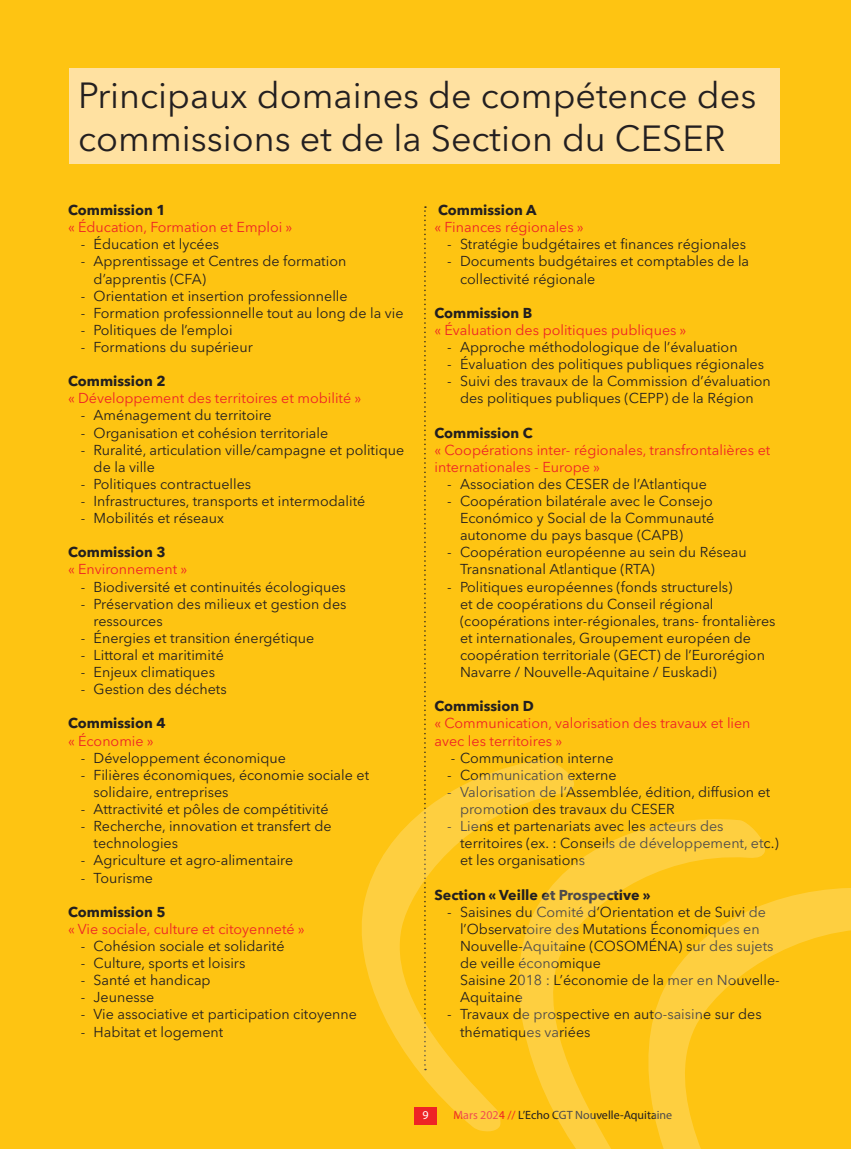
<style>
.page{position:relative;width:851px;height:1149px;background:#fff}
.page>*{position:absolute;margin:0;border:0;box-sizing:border-box;transform-origin:0 0}
.t1{font:36px/43.2px "Avenir Next Cyr";color:#231f20}
.t2{font:14.25px/17.1px "Avenir Next Cyr";color:#231f20}
.t3{font:14.25px/17.1px "Avenir Next Cyr";color:#ee2325}
.t4{font:700 14.25px "Avenir Next Cyr";color:#231f20}
.t5{font:12px "Myriad Pro";color:#231f20}
.t6{font:12px "Myriad Pro";color:#fff}
.s1{color:#ee2325}
</style>
<div class="page">
<div style="left:0;top:0;width:850px;height:1148px;background:#fec412"></div>
<div style="left:70px;top:68px;width:710px;height:96px;background:#ffe1a1"></div>
<svg style="left:424px;top:206px;width:2px;height:552px"></svg>
<svg style="left:767px;top:888px;width:83px;height:71px;fill:#fecf40"></svg>
<svg style="left:565px;top:819px;width:202px;height:329px"></svg>
<svg style="left:362px;top:759px;width:213px;height:373px"></svg>
<p class="t1" style="left:78px;top:74px;width:679px">Principaux domaines de compétence des commissions et de la Section du CESER</p>
<p class="t4" style="left:68px;top:201px;width:99px">Commission 1</p>
<p class="t3" style="left:68px;top:218px;width:226px">« Éducation, Formation et Emploi »</p>
<p class="t2" style="left:81px;top:236px;width:140px">- Éducation et lycées</p>
<p class="t2" style="left:94px;top:253px;width:254px;text-indent:-13px">- Apprentissage et Centres de formation d’apprentis (CFA)</p>
<p class="t2" style="left:81px;top:287px;width:268px">- Orientation et insertion professionnelle</p>
<p class="t2" style="left:81px;top:304px;width:324px">- Formation professionnelle tout au long de la vie</p>
<p class="t2" style="left:81px;top:321px;width:153px">- Politiques de l’emploi</p>
<p class="t2" style="left:81px;top:338px;width:173px">- Formations du supérieur</p>
<p class="t4" style="left:68px;top:372px;width:99px">Commission 2</p>
<p class="t3" style="left:68px;top:389px;width:294px">« Développement des territoires et mobilité »</p>
<p class="t2" style="left:81px;top:407px;width:192px">- Aménagement du territoire</p>
<p class="t2" style="left:81px;top:424px;width:249px">- Organisation et cohésion territoriale</p>
<p class="t2" style="left:94px;top:441px;width:312px;text-indent:-13px">- Ruralité, articulation ville/campagne et politique de la ville</p>
<p class="t2" style="left:81px;top:475px;width:172px">- Politiques contractuelles</p>
<p class="t2" style="left:81px;top:492px;width:286px">- Infrastructures, transports et intermodalité</p>
<p class="t2" style="left:81px;top:509px;width:145px">- Mobilités et réseaux</p>
<p class="t4" style="left:68px;top:543px;width:99px">Commission 3</p>
<p class="t3" style="left:68px;top:560px;width:121px">« Environnement »</p>
<p class="t2" style="left:81px;top:578px;width:266px">- Biodiversité et continuités écologiques</p>
<p class="t2" style="left:94px;top:595px;width:254px;text-indent:-13px">- Préservation des milieux et gestion des ressources</p>
<p class="t2" style="left:81px;top:629px;width:235px">- Énergies et transition énergétique</p>
<p class="t2" style="left:81px;top:646px;width:144px">- Littoral et maritimité</p>
<p class="t2" style="left:81px;top:663px;width:136px">- Enjeux climatiques</p>
<p class="t2" style="left:81px;top:680px;width:147px">- Gestion des déchets</p>
<p class="t4" style="left:68px;top:714px;width:99px">Commission 4</p>
<p class="t3" style="left:68px;top:731px;width:87px">« Économie »</p>
<p class="t2" style="left:81px;top:749px;width:207px">- Développement économique</p>
<p class="t2" style="left:94px;top:766px;width:277px;text-indent:-13px">- Filières économiques, économie sociale et solidaire, entreprises</p>
<p class="t2" style="left:81px;top:800px;width:249px">- Attractivité et pôles de compétitivité</p>
<p class="t2" style="left:94px;top:817px;width:239px;text-indent:-13px">- Recherche, innovation et transfert de technologies</p>
<p class="t2" style="left:81px;top:851px;width:214px">- Agriculture et agro-alimentaire</p>
<p class="t2" style="left:81px;top:868px;width:74px">- Tourisme</p>
<p class="t4" style="left:68px;top:902px;width:99px">Commission 5</p>
<p class="t3" style="left:68px;top:920px;width:238px">« Vie sociale, culture et citoyenneté »</p>
<p class="t2" style="left:81px;top:937px;width:205px">- Cohésion sociale et solidarité</p>
<p class="t2" style="left:81px;top:954px;width:166px">- Culture, sports et loisirs</p>
<p class="t2" style="left:81px;top:971px;width:131px">- Santé et handicap</p>
<p class="t2" style="left:81px;top:988px;width:75px">- Jeunesse</p>
<p class="t2" style="left:81px;top:1005px;width:278px">- Vie associative et participation citoyenne</p>
<p class="t2" style="left:81px;top:1022px;width:144px">- Habitat et logement</p>
<p class="t4" style="left:438px;top:201px;width:100px">Commission A</p>
<p class="t3" style="left:434px;top:218px;width:151px">« Finances régionales »</p>
<p class="t2" style="left:447px;top:236px;width:300px">- Stratégie budgétaires et finances régionales</p>
<p class="t2" style="left:460px;top:253px;width:291px;text-indent:-13px">- Documents budgétaires et comptables de la collectivité régionale</p>
<p class="t4" style="left:434px;top:304px;width:99px">Commission B</p>
<p class="t3" style="left:434px;top:321px;width:253px">« Évaluation des politiques publiques »</p>
<p class="t2" style="left:447px;top:338px;width:292px">- Approche méthodologique de l’évaluation</p>
<p class="t2" style="left:447px;top:355px;width:318px">- Évaluation des politiques publiques régionales</p>
<p class="t2" style="left:447px;top:372px;width:325px;text-align:center">- Suivi des travaux de la Commission d’évaluation des politiques publiques (CEPP) de la Région</p>
<p class="t4" style="left:434px;top:423px;width:100px">Commission C</p>
<p class="t3" style="left:434px;top:441px;width:337px">« Coopérations inter- régionales, transfrontalières et internationales - Europe »</p>
<p class="t2" style="left:447px;top:475px;width:261px">- Association des CESER de l’Atlantique</p>
<p class="t2" style="left:460px;top:492px;width:256px;text-align:justify;text-indent:-13px">- Coopération bilatérale avec le Consejo Económico y Social de la Communauté autonome du pays basque (CAPB)</p>
<p class="t2" style="left:460px;top:543px;width:288px;text-indent:-13px">- Coopération européenne au sein du Réseau<br>Transnational Atlantique (RTA)</p>
<p class="t2" style="left:460px;top:578px;width:317px;text-indent:-13px">- Politiques européennes (fonds structurels)<br>et de coopérations du Conseil régional (coopérations inter-régionales, trans- frontalières et internationales, Groupement européen de coopération territoriale (GECT) de l’Eurorégion Navarre / Nouvelle-Aquitaine / Euskadi)</p>
<p class="t4" style="left:434px;top:697px;width:101px">Commission D</p>
<p class="t3" style="left:434px;top:714px;width:317px">« Communication, valorisation des travaux et lien avec les territoires »</p>
<p class="t2" style="left:451px;top:749px;width:164px">- Communication interne</p>
<p class="t2" style="left:447px;top:766px;width:171px">- Communication externe</p>
<p class="t2" style="left:460px;top:783px;width:312px;text-indent:-13px">- Valorisation de l’Assemblée, édition, diffusion et promotion des travaux du CESER</p>
<p class="t2" style="left:460px;top:817px;width:320px;text-indent:-13px">- Liens et partenariats avec les acteurs des territoires (ex. : Conseils de développement, etc.) et les organisations</p>
<p class="t4" style="left:434px;top:885px;width:217px">Section « Veille et Prospective »</p>
<p class="t2" style="left:460px;top:902px;width:315px;text-indent:-13px">- Saisines du Comité d’Orientation et de Suivi de l’Observatoire des Mutations Économiques en Nouvelle-Aquitaine (COSOMÉNA) sur des sujets de veille économique</p>
<p class="t2" style="left:460px;top:971px;width:321px">Saisine 2018 : L’économie de la mer en Nouvelle-<br>Aquitaine</p>
<p class="t2" style="left:460px;top:1005px;width:303px;text-indent:-13px">- Travaux de prospective en auto-saisine sur des thématiques variées</p>
<p class="t6" style="left:422px;top:1106px;width:8px">9</p>
<p class="t5" style="left:453px;top:1106px;width:220px"><span class="s1">Mars 2024 //</span> L’Echo CGT Nouvelle-Aquitaine</p>
</div>
